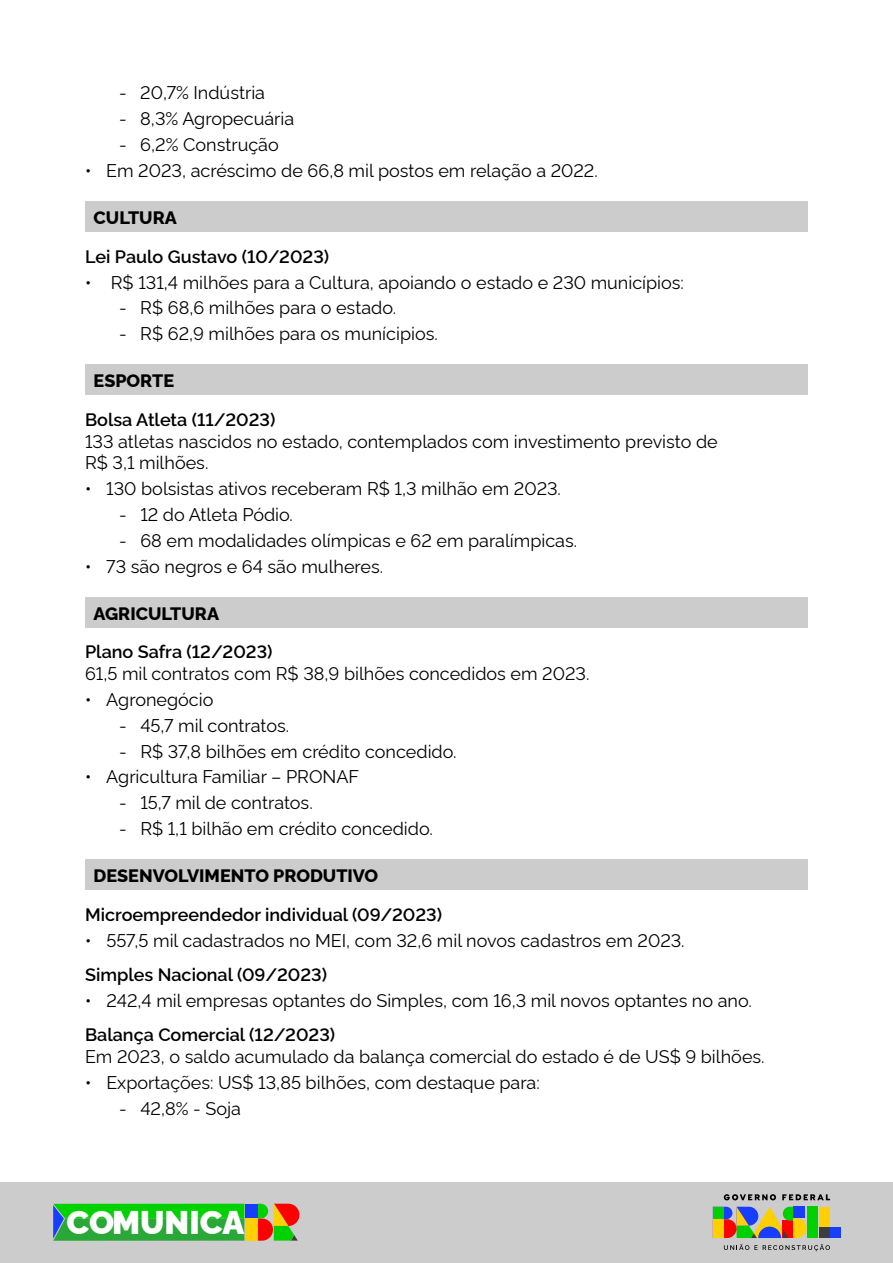
<style>
.page{position:relative;width:893px;height:1263px;background:#fff}
.page>*{position:absolute;margin:0;border:0;box-sizing:border-box;transform-origin:0 0}
.t1{font:900 32.85px "Rawline";color:#fff}
.t2{font:18px/21.6px "Rawline";color:#000}
.t3{font:600 18px "Rawline";color:#000}
.t4{font:800 18px "Rawline";color:#000}
</style>
<div class="page">
<div style="left:0;top:1182px;width:893px;height:81px;background:#ccc"></div>
<svg style="left:724px;top:1244px;width:106px;height:7px"></svg>
<div style="left:819px;top:1207px;width:11px;height:20px;background:#ffcf00"></div>
<div style="left:830px;top:1227px;width:11px;height:11px;background:#173dff"></div>
<div style="left:819px;top:1227px;width:11px;height:11px;background:#3d3d3d"></div>
<div style="left:807px;top:1207px;width:10px;height:31px;background:#00cf00"></div>
<svg style="left:713px;top:1207px;width:94px;height:31px;background:#979060"></svg>
<svg style="left:724px;top:1194px;width:52px;height:6px"></svg>
<svg style="left:782px;top:1194px;width:48px;height:6px"></svg>
<div style="left:245px;top:1204px;width:13px;height:14px;background:#173dff"></div>
<div style="left:245px;top:1218px;width:13px;height:23px;background:#ffd100"></div>
<svg style="left:53px;top:1204px;width:191px;height:37px;background:#1cb52b"></svg>
<svg style="left:258px;top:1204px;width:41px;height:37px"></svg>
<div style="left:85px;top:201px;width:723px;height:31px;background:#ccc"></div>
<div style="left:85px;top:364px;width:723px;height:31px;background:#ccc"></div>
<div style="left:85px;top:597px;width:723px;height:31px;background:#ccc"></div>
<div style="left:85px;top:859px;width:723px;height:31px;background:#ccc"></div>
<p class="t2" style="left:119px;top:80px;width:148px">- 20,7% Indústria</p>
<p class="t2" style="left:119px;top:106px;width:177px">- 8,3% Agropecuária</p>
<p class="t2" style="left:119px;top:132px;width:161px">- 6,2% Construção</p>
<p class="t2" style="left:85px;top:158px;width:514px">• Em 2023, acréscimo de 66,8 mil postos em relação a 2022.</p>
<p class="t4" style="left:94px;top:204px;width:85px">CULTURA</p>
<p class="t3" style="left:85px;top:242px;width:246px">Lei Paulo Gustavo (10/2023)</p>
<p class="t2" style="left:85px;top:270px;width:600px">• R$ 131,4 milhões para a Cultura, apoiando o estado e 230 municípios:</p>
<p class="t2" style="left:119px;top:295px;width:279px">- R$ 68,6 milhões para o estado.</p>
<p class="t2" style="left:119px;top:321px;width:320px">- R$ 62,9 milhões para os munícipios.</p>
<p class="t4" style="left:94px;top:367px;width:82px">ESPORTE</p>
<p class="t3" style="left:85px;top:406px;width:192px">Bolsa Atleta (11/2023)</p>
<p class="t2" style="left:85px;top:429px;width:634px">133 atletas nascidos no estado, contemplados com investimento previsto de<br>R$ 3,1 milhões.</p>
<p class="t2" style="left:85px;top:476px;width:477px">• 130 bolsistas ativos receberam R$ 1,3 milhão em 2023.</p>
<p class="t2" style="left:119px;top:502px;width:175px">- 12 do Atleta Pódio.</p>
<p class="t2" style="left:119px;top:528px;width:460px">- 68 em modalidades olímpicas e 62 em paralímpicas.</p>
<p class="t2" style="left:85px;top:554px;width:300px">• 73 são negros e 64 são mulheres.</p>
<p class="t4" style="left:94px;top:599px;width:127px">AGRICULTURA</p>
<p class="t3" style="left:85px;top:638px;width:189px">Plano Safra (12/2023)</p>
<p class="t2" style="left:85px;top:661px;width:506px">61,5 mil contratos com R$ 38,9 bilhões concedidos em 2023.</p>
<p class="t2" style="left:85px;top:687px;width:130px">• Agronegócio</p>
<p class="t2" style="left:119px;top:713px;width:172px">- 45,7 mil contratos.</p>
<p class="t2" style="left:119px;top:738px;width:339px">- R$ 37,8 bilhões em crédito concedido.</p>
<p class="t2" style="left:85px;top:764px;width:276px">• Agricultura Familiar – PRONAF</p>
<p class="t2" style="left:119px;top:790px;width:195px">- 15,7 mil de contratos.</p>
<p class="t2" style="left:119px;top:816px;width:315px">- R$ 1,1 bilhão em crédito concedido.</p>
<p class="t4" style="left:94px;top:862px;width:286px">DESENVOLVIMENTO PRODUTIVO</p>
<p class="t3" style="left:85px;top:900px;width:358px">Microempreendedor individual (09/2023)</p>
<p class="t2" style="left:85px;top:927px;width:601px">• 557,5 mil cadastrados no MEI, com 32,6 mil novos cadastros em 2023.</p>
<p class="t3" style="left:85px;top:960px;width:243px">Simples Nacional (09/2023)</p>
<p class="t2" style="left:85px;top:988px;width:668px">• 242,4 mil empresas optantes do Simples, com 16,3 mil novos optantes no ano.</p>
<p class="t3" style="left:85px;top:1021px;width:252px">Balança Comercial (12/2023)</p>
<p class="t2" style="left:85px;top:1044px;width:681px">Em 2023, o saldo acumulado da balança comercial do estado é de US$ 9 bilhões.</p>
<p class="t2" style="left:85px;top:1069px;width:456px">• Exportações: US$ 13,85 bilhões, com destaque para:</p>
<p class="t2" style="left:119px;top:1095px;width:123px">- 42,8% - Soja</p>
<h1 class="t1" style="left:67px;top:1197px;width:179px">COMUNICA</h1>
</div>
